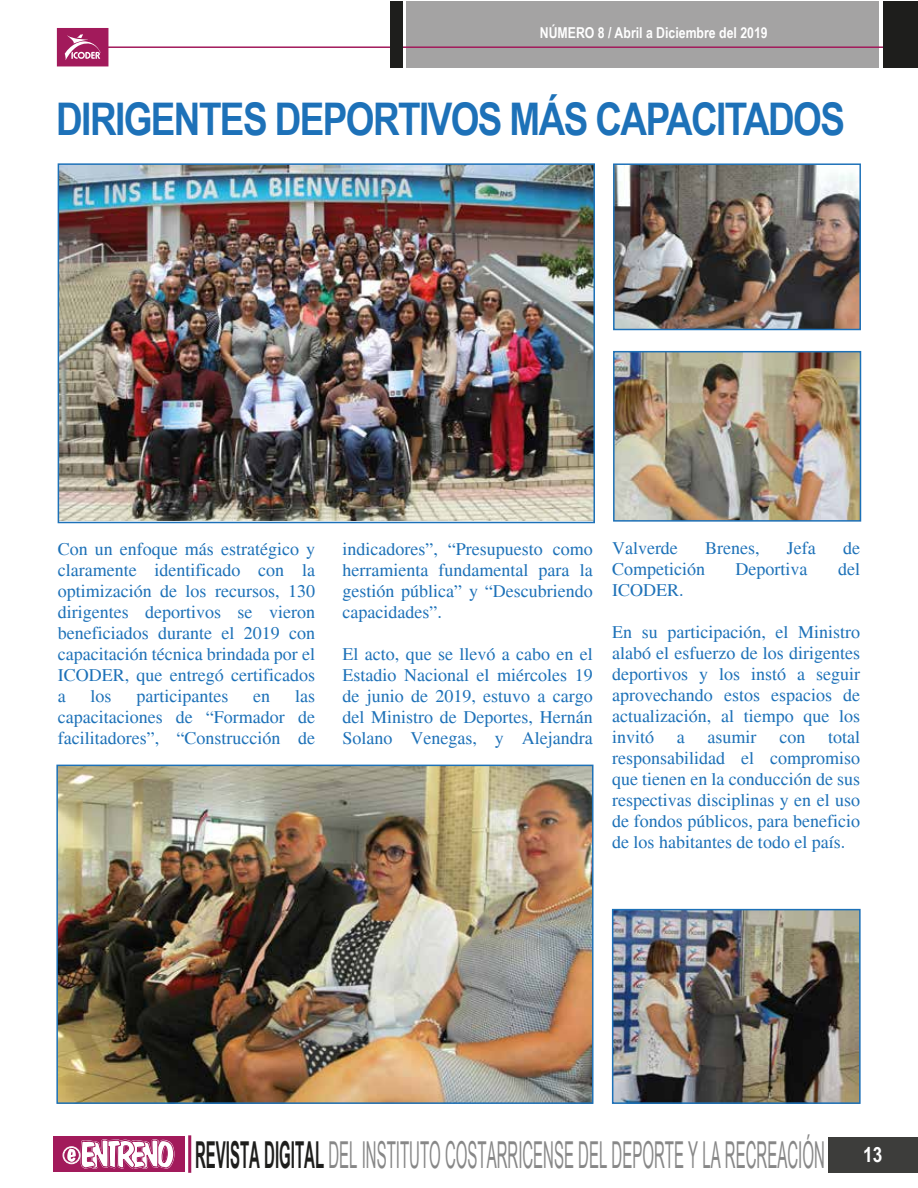
<style>
.page{position:relative;width:918px;height:1188px;background:#fff}
.page>*{position:absolute;margin:0;border:0;box-sizing:border-box;transform-origin:0 0}
.t1{font:700 45px "Arial Narrow";letter-spacing:-.035em;color:#1d71b8}
.t2{font:37.2px "Arial Narrow";color:#878787;scale:.49 1}
.t3{font:18px/21px "Times";color:#1d71b8;text-align:justify}
.t4{font:700 15px "Arial Narrow";color:#fff}
.s1{font-weight:700;color:#1e1e1c}
</style>
<div class="page">
<img style="left:61px;top:166px;width:531px;height:354px">
<div style="left:54px;top:1136px;width:131px;height:36px;background:#a21a5b"></div>
<hr style="left:188px;top:1135px;width:3px;height:38px;background:#a21a5b">
<div style="left:828px;top:1137px;width:90px;height:36px;background:#3d3d3b"></div>
<svg style="left:67px;top:1139px;width:108px;height:30px"></svg>
<div style="left:63px;top:1146px;width:17px;height:18px;border:1px solid #fff;border-radius:50%"></div>
<div style="left:64px;top:1147px;width:15px;height:16px;border:1px solid #fff;border-radius:50%"></div>
<div style="left:407px;top:1px;width:472px;height:66px;background:#a4a3a3"></div>
<div style="left:57px;top:28px;width:51px;height:38px;background:#a21a5b"></div>
<hr style="left:100px;top:46px;width:791px;height:2px;background:#a21a5b">
<div style="left:390px;top:1px;width:13px;height:66px;background:#1e1e1c"></div>
<div style="left:883px;top:1px;width:35px;height:66px;background:#1e1e1c"></div>
<svg style="left:65px;top:34px;width:36px;height:26px"></svg>
<div style="left:58px;top:163px;width:537px;height:360px;border:2px solid #1d71b8"></div>
<img style="left:615px;top:165px;width:244px;height:163px">
<img style="left:616px;top:354px;width:242px;height:165px">
<img style="left:59px;top:768px;width:531px;height:333px">
<img style="left:615px;top:912px;width:243px;height:189px">
<div style="left:613px;top:163px;width:248px;height:167px;border:1px solid #1d71b8"></div>
<div style="left:613px;top:351px;width:248px;height:171px;border:2px solid #1d71b8"></div>
<div style="left:56px;top:765px;width:537px;height:339px;border:2px solid #1d71b8"></div>
<div style="left:612px;top:909px;width:249px;height:195px;border:2px solid #1d71b8"></div>
<p class="t4" style="left:540px;top:21px;width:229px">NÚMERO 8 / Abril a Diciembre del 2019</p>
<h1 class="t1" style="left:56px;top:85px;width:790px">DIRIGENTES DEPORTIVOS MÁS CAPACITADOS</h1>
<p class="t3" style="left:58px;top:539px;width:259px">Con un enfoque más estratégico y claramente identificado con la optimización de los recursos, 130 dirigentes deportivos se vieron beneficiados durante el 2019 con capacitación técnica brindada por el ICODER, que entregó certificados a</p>
<p class="t3" style="left:58px;top:686px;width:259px;text-indent:237px">las capacitaciones de “Formador de facilitadores”, “Construcción de</p>
<p class="t3" style="left:91px;top:686px;width:23px">los</p>
<p class="t3" style="left:136px;top:686px;width:93px">participantes</p>
<p class="t3" style="left:253px;top:686px;width:18px">en</p>
<p class="t3" style="left:342px;top:539px;width:252px">indicadores”, “Presupuesto como herramienta fundamental para la gestión pública” y “Descubriendo capacidades”.</p>
<p class="t3" style="left:342px;top:644px;width:252px">El acto, que se llevó a cabo en el Estadio Nacional el miércoles 19 de junio de 2019, estuvo a cargo del Ministro de Deportes, Hernán Solano Venegas, y Alejandra</p>
<p class="t3" style="left:612px;top:538px;width:67px">Valverde</p>
<p class="t3" style="left:705px;top:538px;width:56px">Brenes,</p>
<p class="t3" style="left:787px;top:538px;width:30px">Jefa</p>
<p class="t3" style="left:843px;top:538px;width:18px">de</p>
<p class="t3" style="left:612px;top:559px;width:95px">Competición</p>
<p class="t3" style="left:736px;top:559px;width:73px">Deportiva</p>
<p class="t3" style="left:838px;top:559px;width:23px">del</p>
<p class="t3" style="left:612px;top:580px;width:73px">ICODER.</p>
<p class="t3" style="left:612px;top:622px;width:250px">En su participación, el Ministro alabó el esfuerzo de los dirigentes deportivos y los instó a seguir aprovechando estos espacios de actualización, al tiempo que los invitó</p>
<p class="t3" style="left:612px;top:727px;width:250px;text-indent:216px">total responsabilidad el compromiso que tienen en la conducción de sus respectivas disciplinas y en el uso de fondos públicos, para beneficio de los habitantes de todo el país.</p>
<p class="t3" style="left:677px;top:727px;width:9px">a</p>
<p class="t3" style="left:708px;top:727px;width:50px">asumir</p>
<p class="t3" style="left:779px;top:727px;width:27px">con</p>
<h2 class="t2" style="left:195px;top:1128px;width:1404px"><span class="s1">REVISTA DIGITAL</span> DEL INSTITUTO COSTARRICENSE DEL DEPORTE Y LA RECREACIÓN <sup>13</sup></h2>
</div>
